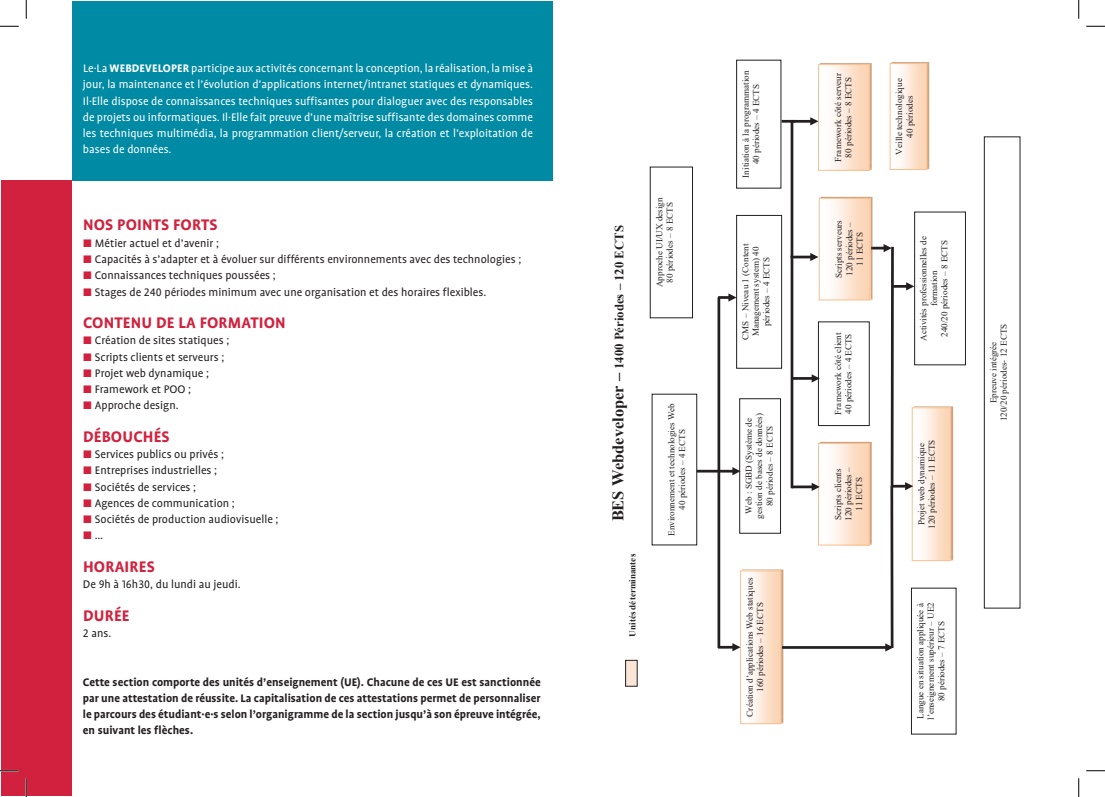
<style>
.page{position:relative;width:1105px;height:797px;background:#fff}
.page>*{position:absolute;margin:0;border:0;box-sizing:border-box;transform-origin:0 0}
.t1{font:700 17.5px "Profile OT";letter-spacing:.01em;color:#d1213e}
.t2{font:700 12.75px "Times New Roman";color:#231f20}
.t3{font:12.5px "Profile OT";color:#231f20}
.t4{font:12.5px/16.2px "Profile OT";color:#fff;text-align:justify}
.t5{font:700 12.5px/16.2px "Profile OT";color:#231f20;text-align:justify}
.t6{font:12.5px "Profile OT";color:#d1213e}
.t7{font:9px/10.5px "Times New Roman";color:#231f20;text-align:center}
.t8{font:700 9px "Times New Roman";color:#231f20}
.s1{font-weight:700}
.s2{color:#d1213e}
.s3{color:#231f20}
.s4{font-size:16.38px}
</style>
<div class="page">
<div style="left:652px;top:394px;width:45px;height:151px;border:1px solid #231f20"></div>
<div style="left:650px;top:167px;width:43px;height:151px;border:1px solid #231f20"></div>
<div style="left:736px;top:215px;width:46px;height:153px;border:1px solid #231f20"></div>
<img style="left:742px;top:569px;width:41px;height:154px">
<svg style="left:742px;top:572px;width:37px;height:150px"></svg>
<div style="left:740px;top:570px;width:41px;height:154px;border:1px solid #fabf8f"></div>
<img style="left:744px;top:571px;width:33px;height:152px">
<div style="left:736px;top:60px;width:45px;height:128px;border:1px solid #231f20"></div>
<img style="left:820px;top:442px;width:52px;height:102px">
<svg style="left:820px;top:445px;width:48px;height:98px"></svg>
<div style="left:818px;top:443px;width:52px;height:102px;border:1px solid #fabf8f"></div>
<img style="left:822px;top:444px;width:43px;height:100px">
<svg style="left:947px;top:409px;width:2px;height:150px"></svg>
<div style="left:912px;top:407px;width:39px;height:154px;border:1px solid #fabf8f"></div>
<img style="left:891px;top:62px;width:38px;height:107px">
<svg style="left:892px;top:65px;width:33px;height:103px"></svg>
<div style="left:890px;top:63px;width:37px;height:107px;border:1px solid #fabf8f"></div>
<img style="left:894px;top:64px;width:29px;height:105px">
<img style="left:820px;top:63px;width:52px;height:107px">
<svg style="left:820px;top:66px;width:48px;height:103px"></svg>
<div style="left:818px;top:64px;width:52px;height:107px;border:1px solid #fabf8f"></div>
<img style="left:822px;top:65px;width:43px;height:105px">
<div style="left:914px;top:212px;width:52px;height:153px;border:1px solid #231f20"></div>
<div style="left:984px;top:136px;width:36px;height:472px;border:1px solid #231f20"></div>
<div style="left:911px;top:588px;width:45px;height:146px;border:1px solid #231f20"></div>
<div style="left:739px;top:398px;width:42px;height:135px;border:1px solid #231f20"></div>
<hr style="left:717px;top:297px;width:3px;height:351px;background:#231f20">
<hr style="left:697px;top:470px;width:37px;height:2px;background:#231f20">
<svg style="left:732px;top:467px;width:8px;height:8px"></svg>
<hr style="left:790px;top:256px;width:22px;height:2px;background:#231f20">
<svg style="left:810px;top:253px;width:8px;height:8px"></svg>
<hr style="left:790px;top:120px;width:22px;height:3px;background:#231f20">
<svg style="left:810px;top:117px;width:8px;height:8px"></svg>
<hr style="left:791px;top:121px;width:2px;height:367px;background:#231f20">
<hr style="left:782px;top:646px;width:105px;height:2px;background:#231f20">
<svg style="left:885px;top:643px;width:7px;height:8px"></svg>
<svg style="left:782px;top:120px;width:13px;height:3px"></svg>
<svg style="left:718px;top:643px;width:22px;height:8px"></svg>
<svg style="left:718px;top:293px;width:19px;height:8px"></svg>
<hr style="left:792px;top:377px;width:21px;height:3px;background:#231f20">
<svg style="left:812px;top:374px;width:6px;height:8px"></svg>
<svg style="left:871px;top:244px;width:43px;height:246px"></svg>
<div style="left:818px;top:321px;width:52px;height:105px;border:1px solid #231f20"></div>
<img style="left:820px;top:197px;width:52px;height:103px">
<svg style="left:821px;top:200px;width:47px;height:98px"></svg>
<div style="left:819px;top:198px;width:51px;height:102px;border:1px solid #fabf8f"></div>
<img style="left:823px;top:199px;width:43px;height:100px">
<hr style="left:792px;top:485px;width:21px;height:3px;background:#231f20">
<svg style="left:812px;top:483px;width:8px;height:8px"></svg>
<hr style="left:890px;top:486px;width:3px;height:162px;background:#231f20">
<div style="left:626px;top:660px;width:11px;height:26px;background:#fbe5d6"></div>
<div style="left:625px;top:660px;width:12px;height:26px;border:1px solid #231f20"></div>
<div style="left:1px;top:180px;width:71px;height:615px;background:#d1213e"></div>
<div style="left:72px;top:1px;width:480px;height:179px;background:#008aa4"></div>
<svg style="left:0;top:25px;width:19px;height:2px"></svg>
<svg style="left:1086px;top:25px;width:19px;height:2px"></svg>
<svg style="left:0;top:770px;width:19px;height:1px"></svg>
<svg style="left:1086px;top:770px;width:19px;height:1px"></svg>
<svg style="left:25px;top:0;width:2px;height:19px"></svg>
<svg style="left:25px;top:778px;width:2px;height:19px"></svg>
<svg style="left:1078px;top:0;width:1px;height:19px"></svg>
<svg style="left:1078px;top:778px;width:1px;height:19px"></svg>
<p class="t4" style="left:83px;top:60px;width:452px">Le·La <span class="s1">WEBDEVELOPER</span> participe aux activités concernant la conception, la réalisation, la mise à jour, la maintenance et l’évolution d’applications internet/intranet statiques et dynamiques.<br>Il·Elle dispose de connaissances techniques suffisantes pour dialoguer avec des responsables de projets ou informatiques. Il·Elle fait preuve d’une maîtrise suffisante des domaines comme les techniques multimédia, la programmation client/serveur, la création et l’exploitation de bases de données.</p>
<h1 class="t1" style="left:83px;top:215px;width:136px">NOS POINTS FORTS</h1>
<h3 class="t3" style="left:83px;top:236px;width:137px"><span class="s2">▪</span> Métier actuel et d’avenir ;</h3>
<h3 class="t3" style="left:83px;top:252px;width:440px"><span class="s2">▪</span> Capacités à s’adapter et à évoluer sur différents environnements avec des technologies ;</h3>
<h3 class="t3" style="left:83px;top:268px;width:194px"><span class="s2">▪</span> Connaissances techniques poussées ;</h3>
<h3 class="t3" style="left:83px;top:285px;width:405px"><span class="s2">▪</span> Stages de 240 périodes minimum avec une organisation et des horaires flexibles.</h3>
<h1 class="t1" style="left:83px;top:313px;width:204px">CONTENU DE LA FORMATION</h1>
<h3 class="t3" style="left:83px;top:333px;width:148px"><span class="s2">▪</span> Création de sites statiques ;</h3>
<h3 class="t3" style="left:83px;top:350px;width:143px"><span class="s2">▪</span> Scripts clients et serveurs ;</h3>
<h3 class="t3" style="left:83px;top:366px;width:128px"><span class="s2">▪</span> Projet web dynamique ;</h3>
<h3 class="t3" style="left:83px;top:382px;width:110px"><span class="s2">▪</span> Framework et POO ;</h3>
<h3 class="t3" style="left:83px;top:398px;width:97px"><span class="s2">▪</span> Approche design.</h3>
<h1 class="t1" style="left:83px;top:426px;width:88px">DÉBOUCHÉS</h1>
<h3 class="t3" style="left:83px;top:447px;width:142px"><span class="s2">▪</span> Services publics ou privés ;</h3>
<h3 class="t3" style="left:83px;top:463px;width:136px"><span class="s2">▪</span> Entreprises industrielles ;</h3>
<h3 class="t3" style="left:83px;top:480px;width:115px"><span class="s2">▪</span> Sociétés de services ;</h3>
<h3 class="t3" style="left:83px;top:496px;width:153px"><span class="s2">▪</span> Agences de communication ;</h3>
<h3 class="t3" style="left:83px;top:512px;width:197px"><span class="s2">▪</span> Sociétés de production audiovisuelle ;</h3>
<h3 class="t6" style="left:83px;top:528px;width:22px">▪ <span class="s3">…</span></h3>
<h1 class="t1" style="left:83px;top:556px;width:73px">HORAIRES</h1>
<h3 class="t3" style="left:83px;top:577px;width:159px">De 9h à 16h30, du lundi au jeudi.</h3>
<h1 class="t1" style="left:83px;top:605px;width:48px">DURÉE</h1>
<h3 class="t3" style="left:83px;top:626px;width:30px">2 ans.</h3>
<p class="t5" style="left:83px;top:674px;width:459px">Cette section comporte des unités d’enseignement (UE). Chacune de ces UE est sanctionnée par une attestation de réussite. La capitalisation de ces attestations permet de personnaliser le parcours des étudiant·e·s selon l’organigramme de la section jusqu’à son épreuve intégrée, en suivant les flèches.</p>
<h2 class="t2" style="left:610px;top:521px;width:297px;rotate:-90deg"><span class="s4">BES Webdeveloper –</span> 1400 Périodes – 120 ECTS</h2>
<p class="t8" style="left:626px;top:636px;width:84px;rotate:-90deg">Unités déterminantes</p>
<p class="t7" style="left:654px;top:287px;width:91px;rotate:-90deg">Approche UI/UX design<br>80 périodes – 8 ECTS</p>
<p class="t7" style="left:666px;top:536px;width:134px;rotate:-90deg">Environnement et technologies Web<br>40 périodes – 4 ECTS</p>
<p class="t7" style="left:740px;top:178px;width:108px;rotate:-90deg">Initiation à la programmation<br>40 périodes – 4 ECTS</p>
<p class="t7" style="left:740px;top:339px;width:97px;rotate:-90deg">CMS – Niveau 1 (Content<br>Management system) 40 périodes – 4 ECTS</p>
<p class="t7" style="left:743px;top:518px;width:107px;rotate:-90deg">Web : SGBD (Système de gestion de bases de données)<br>80 périodes – 8 ECTS</p>
<p class="t7" style="left:744px;top:716px;width:140px;rotate:-90deg">Création d’applications Web statiques<br>160 périodes – 16 ECTS</p>
<p class="t7" style="left:832px;top:162px;width:90px;rotate:-90deg">Framework côté serveur<br>80 périodes – 8 ECTS</p>
<p class="t7" style="left:833px;top:278px;width:59px;rotate:-90deg">Scripts serveurs<br>120 périodes –<br>11 ECTS</p>
<p class="t7" style="left:832px;top:414px;width:83px;text-align:left;rotate:-90deg">Framework côté client<br>40 périodes – 4 ECTS</p>
<p class="t7" style="left:832px;top:521px;width:55px;rotate:-90deg">Scripts clients<br>120 périodes –<br>11 ECTS</p>
<p class="t7" style="left:894px;top:155px;width:78px;rotate:-90deg">Veille technologique<br>40 périodes</p>
<p class="t7" style="left:918px;top:341px;width:106px;rotate:-90deg">Activités professionnelles de formation<br>240/20 périodes – 8 ECTS</p>
<p class="t7" style="left:916px;top:529px;width:91px;rotate:-90deg">Projet web dynamique<br>120 périodes – 11 ECTS</p>
<p class="t7" style="left:915px;top:720px;width:119px;rotate:-90deg">Langue en situation appliquée à l’enseignement supérieur – UE2<br>80 périodes – 7 ECTS</p>
<p class="t7" style="left:988px;top:421px;width:99px;rotate:-90deg">Epreuve intégrée<br>120/20 périodes- 12 ECTS</p>
</div>
